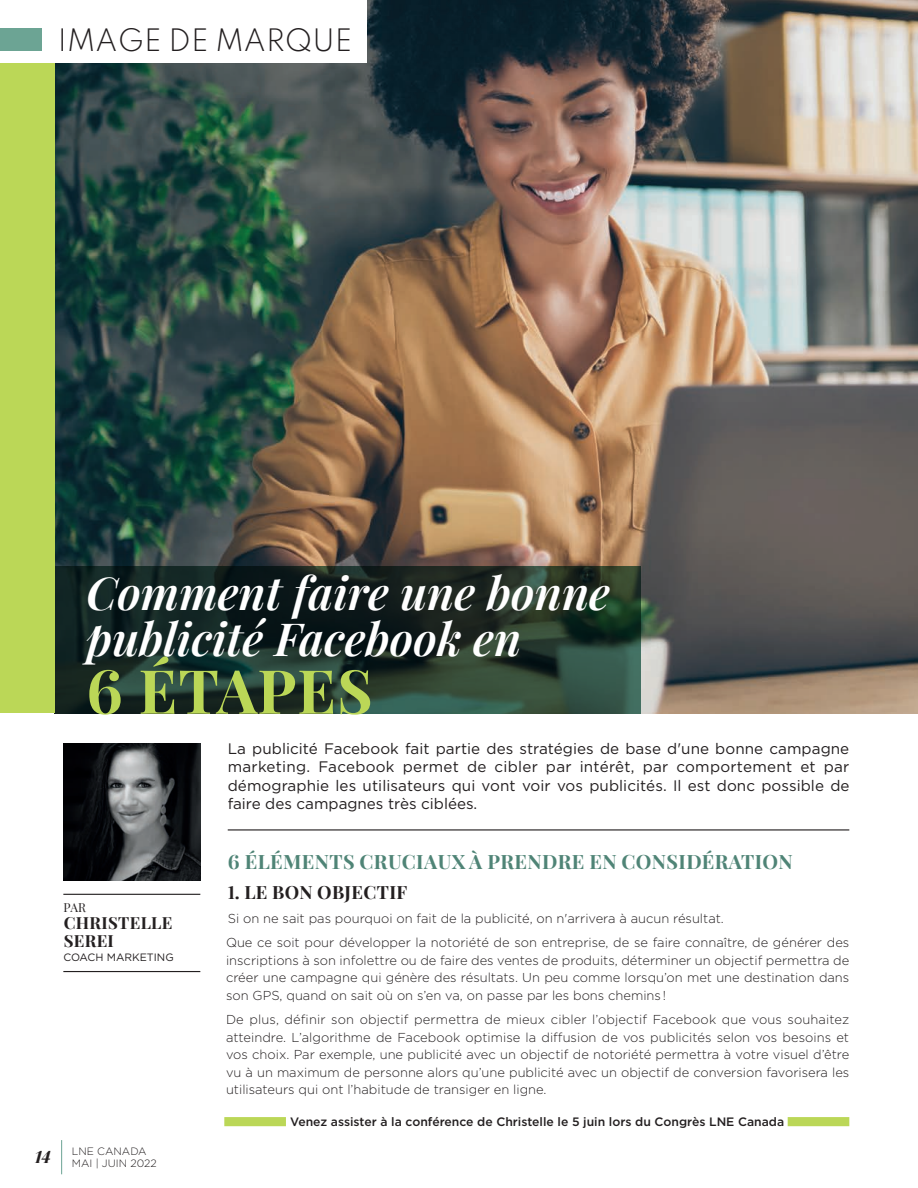
<style>
.page{position:relative;width:918px;height:1188px;background:#fff}
.page>*{position:absolute;margin:0;border:0;box-sizing:border-box;transform-origin:0 0}
.t1{font:700 60.9px "Playfair Display";letter-spacing:.015em;color:#bbd757}
.t2{font:italic 600 45.6px/45.6px "Playfair Display";color:#fff}
.t3{font:300 27.45px "Spartan";color:#231f20}
.t4{font:700 19.8px "Playfair Display";letter-spacing:.02em;color:#4f8476}
.t5{font:700 18.3px "Playfair Display";letter-spacing:.02em;color:#231f20}
.t6{font:italic 700 18.3px "Bodoni FLF";color:#231f20}
.t7{font:italic 700 18px "Bodoni FLF";color:#231f20}
.t8{font:700 16.8px/18.3px "Playfair Display";letter-spacing:.02em;color:#231f20}
.t9{font:15.15px/18.3px "Gotham";color:#231f20;text-align:justify}
.t10{font:300 12.9px/17.5px "Gotham";color:#231f20;text-align:justify}
.t11{font:500 12.15px "Gotham";color:#231f20}
.t12{font:12.15px "Playfair Display";color:#231f20}
.t13{font:300 10.65px/12.1px "Gotham";color:#231f20}
.t14{font:10.65px "Gotham";color:#231f20}
</style>
<div class="page">
<img style="left:55px;top:0;width:863px;height:713px">
<svg style="left:55px;top:566px;width:586px;height:147px;background:#1d3029"></svg>
<hr style="left:228px;top:829px;width:621px;height:2px;background:#231f20">
<hr style="left:61px;top:1140px;width:1px;height:34px;background:#6ca494">
<img style="left:63px;top:743px;width:137px;height:137px">
<hr style="left:63px;top:894px;width:137px;height:1px;background:#231f20">
<hr style="left:63px;top:971px;width:137px;height:1px;background:#231f20">
<div style="left:0;top:0;width:55px;height:713px;background:#bbd757"></div>
<div style="left:0;top:0;width:366px;height:63px;background:#fff"></div>
<div style="left:0;top:28px;width:41px;height:23px;background:#6ca494"></div>
<div style="left:224px;top:1117px;width:62px;height:9px;background:#bbd757"></div>
<div style="left:788px;top:1117px;width:61px;height:9px;background:#bbd757"></div>
<h3 class="t3" style="left:58px;top:19px;width:296px">IMAGE DE MARQUE</h3>
<h2 class="t2" style="left:86px;top:567px;width:525px">Comment faire une bonne publicité Facebook en</h2>
<h1 class="t1" style="left:86px;top:643px;width:288px">6 ÉTAPES</h1>
<p class="t12" style="left:64px;top:898px;width:24px">PAR</p>
<h3 class="t8" style="left:64px;top:912px;width:110px">CHRISTELLE<br>SEREI</h3>
<p class="t14" style="left:63px;top:950px;width:112px">COACH MARKETING</p>
<h3 class="t6" style="left:31px;top:1148px;width:22px">56</h3>
<p class="t13" style="left:72px;top:1145px;width:86px">LNE CANADA<br>MAI | JUIN 2022</p>
<h3 class="t7" style="left:33px;top:1148px;width:20px">14</h3>
<p class="t9" style="left:228px;top:739px;width:623px">La publicité Facebook fait partie des stratégies de base d'une bonne campagne marketing. Facebook permet de cibler par intérêt, par comportement et par démographie les utilisateurs qui vont voir vos publicités. Il est donc possible de faire des campagnes très ciblées.</p>
<h3 class="t4" style="left:228px;top:846px;width:567px">6 ÉLÉMENTS CRUCIAUX À PRENDRE EN CONSIDÉRATION</h3>
<h3 class="t5" style="left:228px;top:877px;width:181px">1. LE BON OBJECTIF</h3>
<p class="t10" style="left:226px;top:906px;width:625px;line-height:24.3px">Si on ne sait pas pourquoi on fait de la publicité, on n'arrivera à aucun résultat.<br>Que ce soit pour développer la notoriété de son entreprise, de se faire connaître, de générer des</p>
<p class="t10" style="left:226px;top:951px;width:625px">inscriptions à son infolettre ou de faire des ventes de produits, déterminer un objectif permettra de créer une campagne qui génère des résultats. Un peu comme lorsqu’on met une destination dans son GPS, quand on sait où on s’en va, on passe par les bons chemins !</p>
<p class="t10" style="left:226px;top:1011px;width:625px">De plus, définir son objectif permettra de mieux cibler l’objectif Facebook que vous souhaitez atteindre. L’algorithme de Facebook optimise la diffusion de vos publicités selon vos besoins et vos choix. Par exemple, une publicité avec un objectif de notoriété permettra à votre visuel d’être vu à un maximum de personne alors qu’une publicité avec un objectif de conversion favorisera les utilisateurs qui ont l’habitude de transiger en ligne.</p>
<p class="t11" style="left:290px;top:1114px;width:496px">Venez assister à la conférence de Christelle le 5 juin lors du Congrès LNE Canada</p>
</div>
